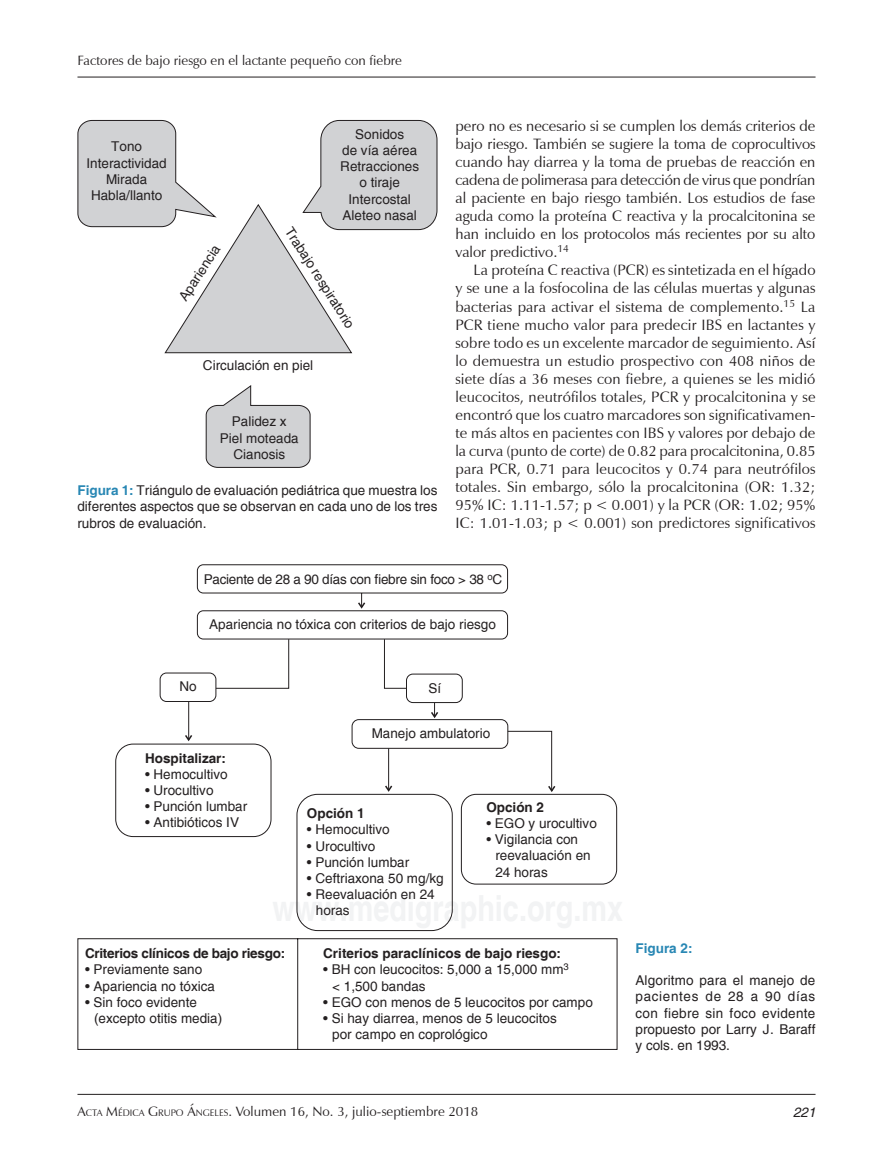
<style>
.page{position:relative;width:893px;height:1170px;background:#fff}
.page>*{position:absolute;margin:0;border:0;box-sizing:border-box;transform-origin:0 0}
.A-TEXTO{font:15px/18px "Zapf Humanist 601 BT";letter-spacing:.01em;color:#231f20;text-align:justify}
._1er_Párrafo{font:15px/18px "Zapf Humanist 601 BT";color:#231f20;text-align:justify}
.Texto_-_Figura{font:13.5px/16.2px "Helvetica";color:#231f20}
.PIE_-_FIGURA{font:13.5px/16.2px "Helvetica";color:#231f20;text-align:justify}
.t1{font:13.5px "Zapf Humanist 601 BT";color:#231f20}
.Texto_-_Figura-2{font:700 13.5px "Helvetica";color:#231f20}
.Texto_-_Figura-3{font:13.5px "Helvetica";letter-spacing:-.02em;color:#231f20}
.Texto_-_Figura-4{font:700 13.5px "Helvetica";letter-spacing:-.02em;color:#231f20}
.PIE_-_FIGURA-2{font:700 13.5px "Helvetica";color:#2887b4}
.t2{font:italic 13.5px "Helvetica";color:#231f20}
.s1{font-weight:700;color:#2887b4}
.s2{font-style:inherit}
.s3{font-size:9.45px}
</style>
<div class="page">
<svg style="left:205px;top:385px;width:106px;height:83px"></svg>
<svg style="left:77px;top:120px;width:361px;height:234px"></svg>
<svg style="left:77px;top:564px;width:541px;height:486px"></svg>
<svg style="left:356px;top:600px;width:11px;height:10px"></svg>
<svg style="left:183px;top:638px;width:224px;height:104px"></svg>
<hr style="left:388px;top:748px;width:1px;height:41px;background:#231f20">
<svg style="left:383px;top:783px;width:11px;height:10px"></svg>
<svg style="left:507px;top:730px;width:50px;height:63px"></svg>
<svg style="left:429px;top:702px;width:11px;height:17px"></svg>
<hr style="left:77px;top:77px;width:738px;height:1px;background:#231f20">
<hr style="left:77px;top:1093px;width:738px;height:1px;background:#231f20">
<p class="t1" style="left:77px;top:52px;width:326px">Factores de bajo riesgo en el lactante pequeño con fiebre</p>
<p class="Texto_-_Figura" style="left:111px;top:139px;width:32px">Tono</p>
<p class="Texto_-_Figura" style="left:87px;top:155px;width:82px">Interactividad</p>
<p class="Texto_-_Figura" style="left:106px;top:171px;width:43px">Mirada</p>
<p class="Texto_-_Figura" style="left:91px;top:188px;width:73px">Habla/llanto</p>
<p class="Texto_-_Figura" style="left:355px;top:126px;width:50px">Sonidos</p>
<p class="Texto_-_Figura" style="left:342px;top:142px;width:77px">de vía aérea</p>
<p class="Texto_-_Figura" style="left:340px;top:159px;width:80px">Retracciones</p>
<p class="Texto_-_Figura" style="left:359px;top:175px;width:42px">o tiraje</p>
<p class="Texto_-_Figura" style="left:349px;top:191px;width:64px">Intercostal</p>
<p class="Texto_-_Figura" style="left:343px;top:207px;width:76px">Aleteo nasal</p>
<p class="Texto_-_Figura" style="left:294px;top:224px;width:118px;rotate:57deg">Trabajo respiratorio</p>
<p class="Texto_-_Figura" style="left:203px;top:358px;width:112px">Circulación en piel</p>
<p class="Texto_-_Figura" style="left:176px;top:295px;width:65px;rotate:-57deg">Apariencia</p>
<p class="Texto_-_Figura" style="left:232px;top:414px;width:56px">Palidez x</p>
<p class="Texto_-_Figura" style="left:220px;top:430px;width:80px">Piel moteada</p>
<p class="Texto_-_Figura" style="left:233px;top:446px;width:53px">Cianosis</p>
<p class="PIE_-_FIGURA" style="left:77px;top:483px;width:361px"><span class="s1">Figura 1:</span> Triángulo de evaluación pediátrica que muestra los diferentes aspectos que se observan en cada uno de los tres rubros de evaluación.</p>
<p class="_1er_Párrafo" style="left:455px;top:117px;width:362px">pero no es necesario si se cumplen los demás criterios de bajo riesgo. También se sugiere la toma de coprocultivos cuando hay diarrea y la toma de pruebas de reacción en cadena de polimerasa para detección de virus que pondrían al paciente en bajo riesgo también. Los estudios de fase aguda como la proteína C reactiva y la procalcitonina se han incluido en los protocolos más recientes por su alto valor predictivo.<sup>14</sup></p>
<p class="A-TEXTO" style="left:455px;top:261px;width:362px;text-indent:18px">La proteína C reactiva (PCR) es sintetizada en el hígado y se une a la fosfocolina de las células muertas y algunas bacterias para activar el sistema de complemento.<sup>15</sup> La PCR tiene mucho valor para predecir IBS en lactantes y sobre todo es un excelente marcador de seguimiento. Así lo demuestra un estudio prospectivo con 408 niños de siete días a 36 meses con fiebre, a quienes se les midió leucocitos, neutrófilos totales, PCR y procalcitonina y se encontró que los cuatro marcadores son significativamen&shy;te más altos en pacientes con IBS y valores por debajo de la curva (punto de corte) de 0.82 para procalcitonina, 0.85 para PCR, 0.71 para leucocitos y 0.74 para neutrófilos totales. Sin embargo, sólo la procalcitonina (OR: 1.32; 95% IC: 1.11-1.57; p &lt; 0.001) y la PCR (OR: 1.02; 95% IC: 1.01-1.03; p &lt; 0.001) son predictores significativos</p>
<p class="Texto_-_Figura-3" style="left:204px;top:571px;width:300px">Paciente de 28 a 90 días con fiebre sin foco &gt; 38 <sup>o</sup>C</p>
<p class="Texto_-_Figura" style="left:209px;top:617px;width:288px">Apariencia no tóxica con criterios de bajo riesgo</p>
<p class="Texto_-_Figura" style="left:180px;top:679px;width:19px">No</p>
<p class="Texto_-_Figura" style="left:428px;top:680px;width:14px">Sí</p>
<p class="Texto_-_Figura-2" style="left:145px;top:749px;width:83px">Hospitalizar:</p>
<p class="Texto_-_Figura" style="left:145px;top:766px;width:84px">• Hemocultivo</p>
<p class="Texto_-_Figura" style="left:145px;top:782px;width:70px">• Urocultivo</p>
<p class="Texto_-_Figura" style="left:145px;top:798px;width:104px">• Punción lumbar</p>
<p class="Texto_-_Figura" style="left:145px;top:815px;width:96px">• Antibióticos IV</p>
<p class="Texto_-_Figura-4" style="left:85px;top:945px;width:202px">Criterios clínicos de bajo riesgo:</p>
<p class="Texto_-_Figura" style="left:85px;top:962px;width:119px">• Previamente sano</p>
<p class="Texto_-_Figura" style="left:85px;top:978px;width:132px">• Apariencia no tóxica</p>
<p class="Texto_-_Figura" style="left:85px;top:994px;width:114px">• Sin foco evidente</p>
<p class="Texto_-_Figura" style="left:94px;top:1010px;width:130px">(excepto otitis media)</p>
<p class="Texto_-_Figura" style="left:372px;top:725px;width:120px">Manejo ambulatorio</p>
<p class="Texto_-_Figura-2" style="left:307px;top:805px;width:59px">Opción 1</p>
<p class="Texto_-_Figura" style="left:307px;top:822px;width:84px">• Hemocultivo</p>
<p class="Texto_-_Figura" style="left:307px;top:838px;width:70px">• Urocultivo</p>
<p class="Texto_-_Figura" style="left:307px;top:854px;width:104px">• Punción lumbar</p>
<p class="Texto_-_Figura" style="left:307px;top:870px;width:138px">• Ceftriaxona 50 mg/kg</p>
<p class="Texto_-_Figura" style="left:316px;top:886px;width:120px;text-indent:-9px">• Reevaluación en 24 horas</p>
<p class="Texto_-_Figura-2" style="left:486px;top:798px;width:59px">Opción 2</p>
<p class="Texto_-_Figura" style="left:486px;top:815px;width:112px">• EGO y urocultivo</p>
<p class="Texto_-_Figura" style="left:486px;top:831px;width:93px">• Vigilancia con</p>
<p class="Texto_-_Figura" style="left:495px;top:848px;width:97px">reevaluación en<br>24 horas</p>
<p class="Texto_-_Figura-2" style="left:323px;top:945px;width:239px">Criterios paraclínicos de bajo riesgo:</p>
<p class="Texto_-_Figura" style="left:323px;top:962px;width:247px">• BH con leucocitos: 5,000 a 15,000 mm<sup>3</sup></p>
<p class="Texto_-_Figura" style="left:332px;top:978px;width:95px">&lt; 1,500 bandas</p>
<p class="Texto_-_Figura" style="left:323px;top:994px;width:271px">• EGO con menos de 5 leucocitos por campo</p>
<p class="Texto_-_Figura" style="left:323px;top:1010px;width:235px">• Si hay diarrea, menos de 5 leucocitos</p>
<p class="Texto_-_Figura" style="left:332px;top:1026px;width:157px">por campo en coprológico</p>
<p class="PIE_-_FIGURA-2" style="left:635px;top:939px;width:59px">Figura 2:</p>
<p class="PIE_-_FIGURA" style="left:635px;top:972px;width:181px">Algoritmo para el manejo de pacientes de 28 a 90 días con fiebre sin foco evidente propuesto por Larry J. Baraff y cols. en 1993.</p>
<p class="t1" style="left:77px;top:1103px;width:402px"><span class="s2">A</span><span class="s3">CTA</span> <span class="s2">M</span><span class="s3">ÉDICA</span> <span class="s2">G</span><span class="s3">RUPO</span> <span class="s2">Á</span><span class="s3">NGELES</span><span class="s2">.</span> Volumen 16, No. 3, julio-septiembre 2018</p>
<p class="t2" style="left:793px;top:1103px;width:24px">221</p>
</div>
